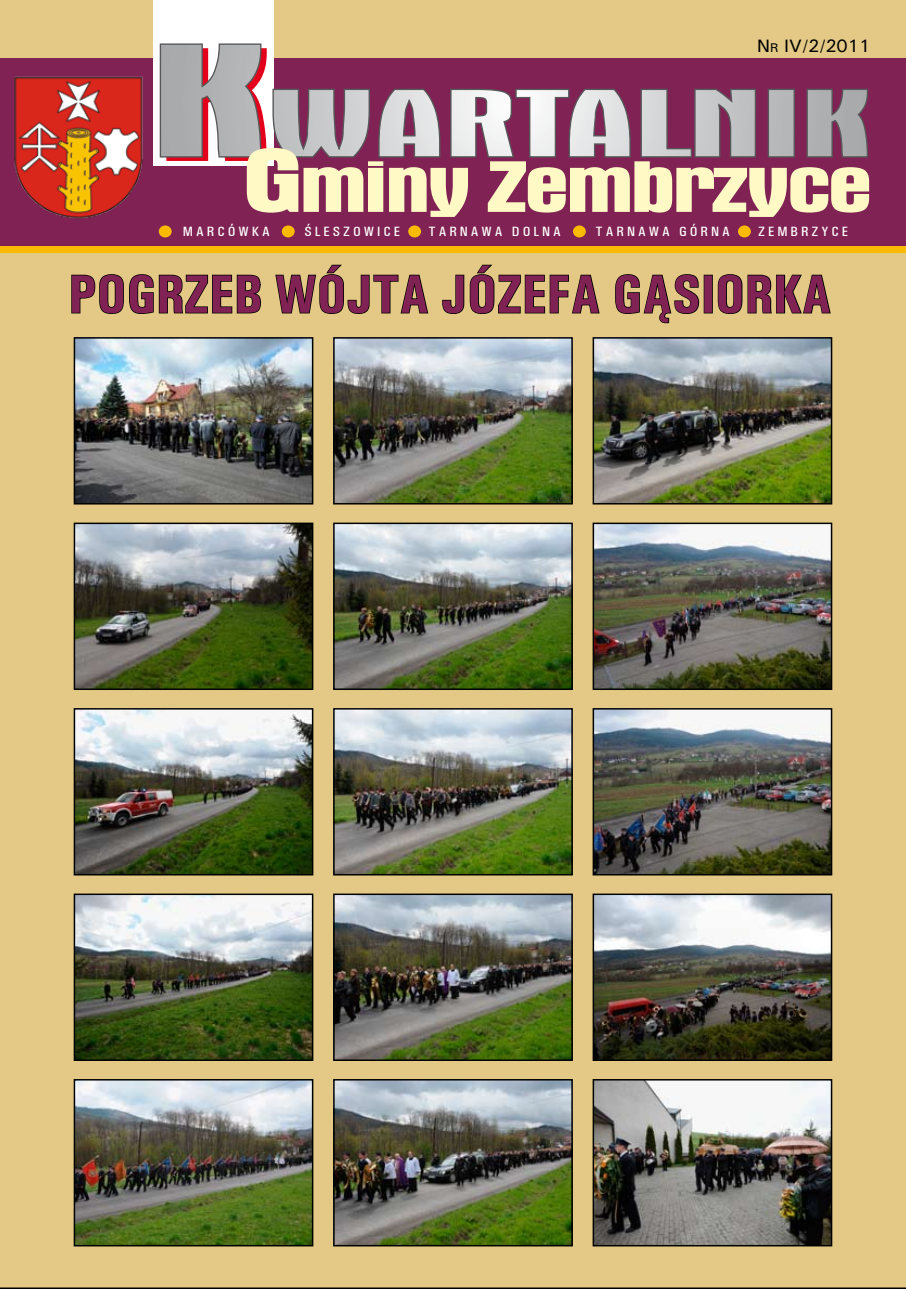
<style>
.page{position:relative;width:906px;height:1289px;background:#fff}
.page>*{position:absolute;margin:0;border:0;box-sizing:border-box;transform-origin:0 0}
.t1{font:700 condensed 54px "Univers";color:#802253}
.t2{font:500 18px "Univers";color:#000}
.t3{font:500 condensed 13.5px "Univers";letter-spacing:.2em;color:#fff;scale:1.11 1}
.s1{font-size:12.6px}
</style>
<div class="page">
<div style="left:0;top:0;width:906px;height:58px;background:#e3c985"></div>
<div style="left:0;top:252px;width:906px;height:1036px;background:#e3c985"></div>
<div style="left:0;top:58px;width:906px;height:191px;background:#802253"></div>
<div style="left:159px;top:225px;width:13px;height:12px;background:#faba00;border-radius:50%"></div>
<div style="left:282px;top:225px;width:13px;height:12px;background:#faba00;border-radius:50%"></div>
<div style="left:408px;top:225px;width:13px;height:12px;background:#faba00;border-radius:50%"></div>
<div style="left:738px;top:225px;width:13px;height:12px;background:#faba00;border-radius:50%"></div>
<div style="left:153px;top:0;width:121px;height:166px;background:#fff"></div>
<svg style="left:159px;top:43px;width:710px;height:115px;background:#d0bf90"></svg>
<svg style="left:166px;top:48px;width:703px;height:169px"></svg>
<img style="left:14px;top:76px;width:129px;height:143px">
<div style="left:573px;top:225px;width:13px;height:12px;background:#faba00;border-radius:50%"></div>
<div style="left:0;top:246px;width:906px;height:6px;background:#faba00"></div>
<svg style="left:71px;top:273px;width:191px;height:42px;background:#b09c67"></svg>
<svg style="left:274px;top:264px;width:155px;height:62px;background:#c3ac72"></svg>
<svg style="left:441px;top:264px;width:159px;height:51px;background:#bca66e"></svg>
<svg style="left:614px;top:265px;width:217px;height:59px;background:#bfa96f"></svg>
<img style="left:77px;top:340px;width:233px;height:161px">
<div style="left:74px;top:337px;width:239px;height:167px;border:2px solid #000"></div>
<img style="left:336px;top:340px;width:234px;height:161px">
<div style="left:333px;top:337px;width:240px;height:167px;border:2px solid #000"></div>
<img style="left:595px;top:340px;width:234px;height:161px">
<div style="left:592px;top:337px;width:240px;height:167px;border:2px solid #000"></div>
<img style="left:77px;top:525px;width:233px;height:162px">
<div style="left:74px;top:522px;width:239px;height:168px;border:2px solid #000"></div>
<img style="left:336px;top:525px;width:234px;height:162px">
<div style="left:333px;top:522px;width:240px;height:168px;border:2px solid #000"></div>
<img style="left:595px;top:525px;width:234px;height:162px">
<div style="left:592px;top:522px;width:240px;height:168px;border:2px solid #000"></div>
<img style="left:77px;top:711px;width:233px;height:161px">
<div style="left:74px;top:708px;width:239px;height:167px;border:2px solid #000"></div>
<img style="left:336px;top:711px;width:234px;height:161px">
<div style="left:333px;top:708px;width:240px;height:167px;border:2px solid #000"></div>
<img style="left:595px;top:711px;width:234px;height:161px">
<div style="left:592px;top:708px;width:240px;height:167px;border:2px solid #000"></div>
<img style="left:77px;top:896px;width:233px;height:161px">
<div style="left:74px;top:893px;width:239px;height:167px;border:2px solid #000"></div>
<img style="left:336px;top:896px;width:234px;height:161px">
<div style="left:333px;top:893px;width:240px;height:167px;border:2px solid #000"></div>
<img style="left:595px;top:896px;width:234px;height:161px">
<div style="left:592px;top:893px;width:240px;height:167px;border:2px solid #000"></div>
<img style="left:77px;top:1082px;width:233px;height:161px">
<div style="left:74px;top:1079px;width:239px;height:167px;border:2px solid #000"></div>
<img style="left:336px;top:1082px;width:234px;height:161px">
<div style="left:333px;top:1079px;width:240px;height:167px;border:2px solid #000"></div>
<img style="left:595px;top:1082px;width:234px;height:161px">
<div style="left:592px;top:1079px;width:240px;height:167px;border:2px solid #000"></div>
<h2 class="t2" style="left:757px;top:34px;width:115px">N<span class="s1">r</span> IV/2/2011</h2>
<p class="t3" style="left:183px;top:223px;width:80px">MARCÓWKA</p>
<p class="t3" style="left:304px;top:223px;width:88px">ŚLESZOWICE</p>
<p class="t3" style="left:428px;top:223px;width:121px">TARNAWA DOLNA</p>
<p class="t3" style="left:595px;top:223px;width:122px">TARNAWA GÓRNA</p>
<p class="t3" style="left:758px;top:223px;width:83px">ZEMBRZYCE</p>
<h1 class="t1" style="left:69px;top:261px;width:764px">POGRZEB WÓJTA JÓZEFA GĄSIORKA</h1>
</div>
